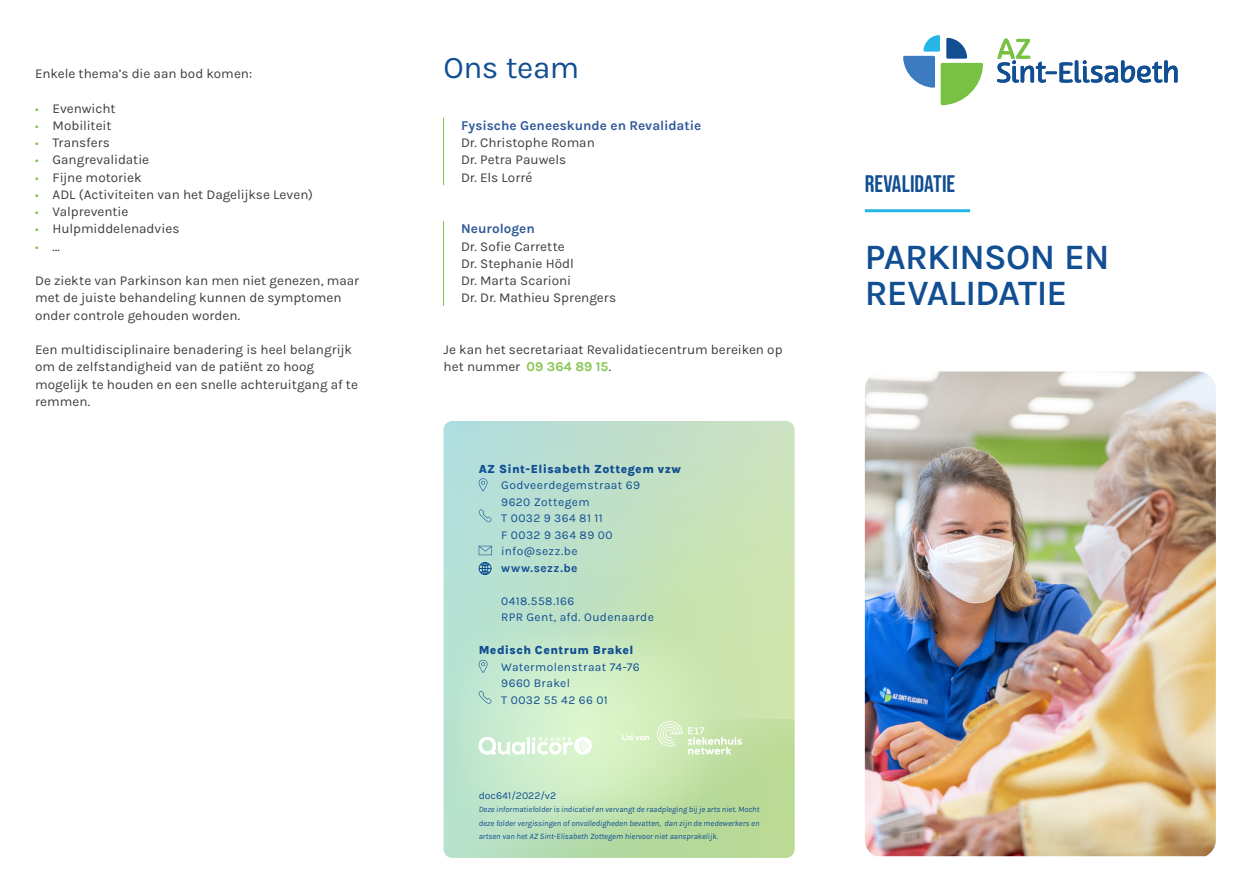
<style>
.page{position:relative;width:1251px;height:893px;background:#fff}
.page>*{position:absolute;margin:0;border:0;box-sizing:border-box;transform-origin:0 0}
.C1{font:600 36px/36px "Karla";letter-spacing:-.025em;color:#114e92}
.T1{font:31.5px "Karla";letter-spacing:-.015em;color:#114e92}
.C0{font:24px "Bebas Neue Semi Rounded";color:#114e92}
.Body{font:13.5px/17.2px "Karla";color:#3e3e3f}
.Contact{font:13.5px "Karla";color:#3e3e3f}
.Body_wit_na{font:13.5px/17.2px "Karla";color:#3e3e3f}
.Contact-2{font:700 13.5px "Karla";color:#315a9a}
.t1{font:12.75px "Karla";color:#79c142}
.t2{font:12px/16.5px "Karla";letter-spacing:.03em;color:#114e92}
.t3{font:800 12px "Karla";letter-spacing:.035em;color:#114e92}
.t4{font:700 12px "Karla";letter-spacing:.04em;color:#114e92}
.t5{font:10.5px "Karla";color:#114e92}
.t6{font:italic 8.25px/13.5px "Karla";color:#114e92;text-align:justify}
.s1{font-size:12.75px;color:#79c142}
.s2{font-size:13.5px;color:#3e3e3f}
.s3{font-weight:700;color:#86c551}
</style>
<div class="page">
<svg style="left:443px;top:421px;width:351px;height:298px;background:#c1e1c3"></svg>
<svg style="left:443px;top:719px;width:351px;height:139px;background:#b8daa1"></svg>
<svg style="left:443px;top:628px;width:281px;height:203px;background:#c7e8c0"></svg>
<hr style="left:527px;top:737px;width:3px;height:17px;background:#fff">
<svg style="left:532px;top:737px;width:59px;height:17px"></svg>
<svg style="left:478px;top:737px;width:46px;height:18px"></svg>
<svg style="left:657px;top:721px;width:84px;height:33px;background:#d3e9bd"></svg>
<svg style="left:621px;top:734px;width:28px;height:6px"></svg>
<svg style="left:478px;top:478px;width:9px;height:13px"></svg>
<svg style="left:478px;top:509px;width:13px;height:13px"></svg>
<svg style="left:478px;top:546px;width:14px;height:9px"></svg>
<svg style="left:478px;top:562px;width:13px;height:13px"></svg>
<svg style="left:478px;top:660px;width:9px;height:13px"></svg>
<svg style="left:478px;top:691px;width:13px;height:13px"></svg>
<hr style="left:864px;top:209px;width:105px;height:3px;background:#26b6e6">
<hr style="left:443px;top:118px;width:1px;height:67px;background:#79c142">
<hr style="left:443px;top:221px;width:1px;height:85px;background:#79c142">
<img style="left:864px;top:371px;width:351px;height:485px">
<svg style="left:902px;top:56px;width:32px;height:32px"></svg>
<svg style="left:923px;top:35px;width:16px;height:17px"></svg>
<svg style="left:946px;top:38px;width:21px;height:21px"></svg>
<svg style="left:940px;top:63px;width:42px;height:42px;fill:#79c142"></svg>
<svg style="left:997px;top:39px;width:180px;height:44px"></svg>
<p class="Body" style="left:35px;top:65px;width:218px">Enkele thema’s die aan bod komen:</p>
<p class="Body" style="left:35px;top:99px;width:82px"><span class="s1">•</span> Evenwicht</p>
<p class="Body" style="left:35px;top:116px;width:78px"><span class="s1">•</span> Mobiliteit</p>
<p class="Body" style="left:35px;top:134px;width:76px"><span class="s1">•</span> Transfers</p>
<p class="Body" style="left:35px;top:151px;width:116px"><span class="s1">•</span> Gangrevalidatie</p>
<p class="Body" style="left:35px;top:168px;width:108px"><span class="s1">•</span> Fijne motoriek</p>
<p class="Body" style="left:35px;top:185px;width:279px"><span class="s1">•</span> ADL (Activiteiten van het Dagelijkse Leven)</p>
<p class="Body" style="left:35px;top:203px;width:95px"><span class="s1">•</span> Valpreventie</p>
<p class="Body" style="left:35px;top:220px;width:146px"><span class="s1">•</span> Hulpmiddelenadvies</p>
<p class="t1" style="left:35px;top:238px;width:26px">• <span class="s2">…</span></p>
<p class="Body" style="left:35px;top:272px;width:325px">De ziekte van Parkinson kan men niet genezen, maar met de juiste behandeling kunnen de symptomen onder controle gehouden worden.</p>
<p class="Body" style="left:35px;top:341px;width:324px">Een multidisciplinaire benadering is heel belangrijk om de zelfstandigheid van de patiënt zo hoog mogelijk te houden en een snelle achteruitgang af te remmen.</p>
<p class="T1" style="left:443px;top:47px;width:137px">Ons team</p>
<p class="Contact-2" style="left:461px;top:117px;width:241px">Fysische Geneeskunde en Revalidatie</p>
<p class="Contact" style="left:461px;top:134px;width:135px">Dr. Christophe Roman</p>
<p class="Contact" style="left:461px;top:151px;width:107px">Dr. Petra Pauwels</p>
<p class="Contact" style="left:461px;top:169px;width:73px">Dr. Els Lorré</p>
<p class="Contact-2" style="left:461px;top:220px;width:75px">Neurologen</p>
<p class="Contact" style="left:461px;top:238px;width:105px">Dr. Sofie Carrette</p>
<p class="Contact" style="left:461px;top:255px;width:114px">Dr. Stephanie Hödl</p>
<p class="Contact" style="left:461px;top:272px;width:112px">Dr. Marta Scarioni</p>
<p class="Contact" style="left:461px;top:289px;width:156px">Dr. Dr. Mathieu Sprengers</p>
<p class="Body_wit_na" style="left:443px;top:341px;width:340px">Je kan het secretariaat Revalidatiecentrum bereiken op het nummer <span class="s3">09 364 89 15</span>.</p>
<p class="t3" style="left:478px;top:461px;width:204px">AZ Sint-Elisabeth Zottegem vzw</p>
<p class="t2" style="left:501px;top:477px;width:140px">Godveerdegemstraat 69<br>9620 Zottegem<br>T 0032 9 364 81 11<br>F 0032 9 364 89 00 info@sezz.be</p>
<p class="t4" style="left:501px;top:560px;width:78px">www.sezz.be</p>
<p class="t2" style="left:501px;top:592px;width:154px">0418.558.166<br>RPR Gent, afd. Oudenaarde</p>
<p class="t3" style="left:478px;top:642px;width:156px">Medisch Centrum Brakel</p>
<p class="t2" style="left:501px;top:658px;width:140px">Watermolenstraat 74-76<br>9660 Brakel<br>T 0032 55 42 66 01</p>
<p class="t5" style="left:478px;top:788px;width:79px">doc641/2022/v2</p>
<p class="t6" style="left:478px;top:802px;width:282px">Deze informatiefolder is indicatief en vervangt de raadpleging bij je arts niet. Mocht deze folder vergissingen of onvolledigheden bevatten, dan zijn de medewerkers en artsen van het AZ Sint-Elisabeth Zottegem hiervoor niet aansprakelijk.</p>
<p class="C0" style="left:864px;top:170px;width:92px">REVALIDATIE</p>
<p class="C1" style="left:864px;top:238px;width:246px">PARKINSON EN<br>REVALIDATIE</p>
</div>
